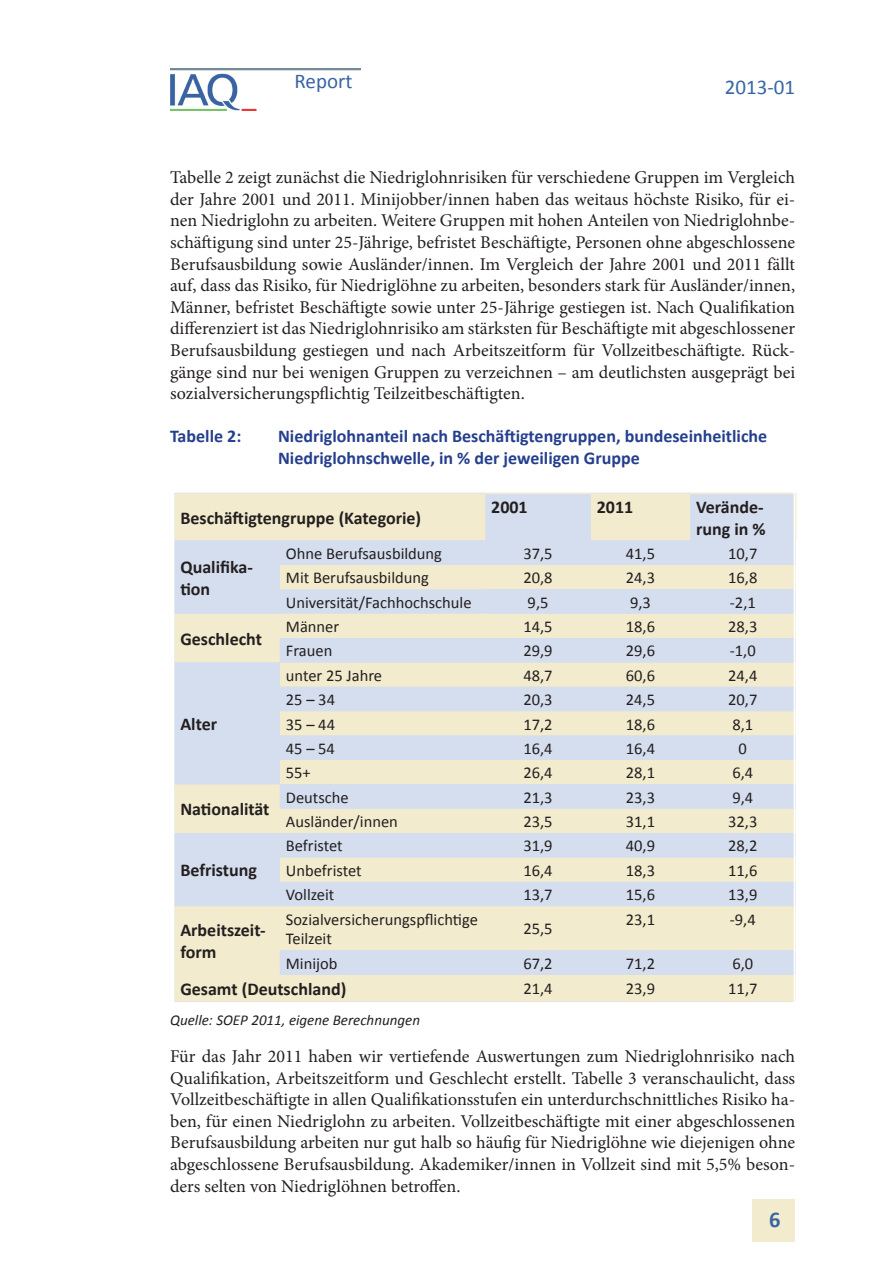
<style>
.page{position:relative;width:893px;height:1263px;background:#fff}
.page>*{position:absolute;margin:0;border:0;box-sizing:border-box;transform-origin:0 0}
.t1{font:700 22.5px "Calibri";color:#3964a3}
.t2{font:21px "Calibri";color:#3866a4}
.t3{font:21px "Calibri";color:#3964a3}
.t4{font:18px/21.6px "Minion Pro";color:#231f20;text-align:justify}
.t5{font:700 18px/21.6px "Calibri";color:#231f20}
.t6{font:700 18px/21.6px "Calibri";color:#253f8e}
.t7{font:16.5px/19.8px "Calibri";color:#231f20}
.t8{font:italic 15px "Calibri";color:#231f20}
</style>
<div class="page">
<img style="left:170px;top:68px;width:191px;height:43px">
<svg style="left:176px;top:494px;width:620px;height:508px;background:#ece8d4"></svg>
<svg style="left:176px;top:540px;width:620px;height:435px;background:#e3e4de"></svg>
<hr style="left:690px;top:493px;width:106px;height:1px;background:#f3ebcd">
<hr style="left:795px;top:494px;width:1px;height:46px;background:#f3ebcd">
<div style="left:173px;top:491px;width:622px;height:512px;border:2px solid #fff"></div>
<div style="left:753px;top:1199px;width:42px;height:43px;background:#f3ebcd"></div>
<p class="t3" style="left:294px;top:68px;width:59px">Report</p>
<p class="t2" style="left:725px;top:73px;width:72px">2013-01</p>
<p class="t4" style="left:170px;top:167px;width:627px">Tabelle 2 zeigt zunächst die Niedriglohnrisiken für verschiedene Gruppen im Vergleich der Jahre 2001 und 2011. Minijobber/innen haben das weitaus höchste Risiko, für ei&shy;nen Niedriglohn zu arbeiten. Weitere Gruppen mit hohen Anteilen von Niedriglohnbe&shy;schäftigung sind unter 25-Jährige, befristet Beschäftigte, Personen ohne abgeschlossene Berufsausbildung sowie Ausländer/innen. Im Vergleich der Jahre 2001 und 2011 fällt auf, dass das Risiko, für Niedriglöhne zu arbeiten, besonders stark für Ausländer/innen, Männer, befristet Beschäftigte sowie unter 25-Jährige gestiegen ist. Nach Qualifikation differenziert ist das Niedriglohnrisiko am stärksten für Beschäftigte mit abgeschlossener Berufsausbildung gestiegen und nach Arbeitszeitform für Vollzeitbeschäftigte. Rück&shy;gänge sind nur bei wenigen Gruppen zu verzeichnen – am deutlichsten ausgeprägt bei sozialversicherungspflichtig Teilzeitbeschäftigten.</p>
<p class="t6" style="left:170px;top:426px;width:73px">Tabelle 2:</p>
<p class="t6" style="left:278px;top:426px;width:491px">Niedriglohnanteil nach Beschäftigtengruppen, bundeseinheitliche<br>Niedriglohnschwelle, in % der jeweiligen Gruppe</p>
<p class="t5" style="left:180px;top:507px;width:242px">Beschäftigtengruppe (Kategorie)</p>
<p class="t5" style="left:491px;top:496px;width:38px">2001</p>
<p class="t5" style="left:597px;top:496px;width:38px">2011</p>
<p class="t5" style="left:696px;top:496px;width:71px">Verände&shy;rung in %</p>
<p class="t5" style="left:180px;top:556px;width:74px">Qualifika&shy;tion</p>
<p class="t5" style="left:180px;top:628px;width:83px">Geschlecht</p>
<p class="t5" style="left:180px;top:713px;width:38px">Alter</p>
<p class="t5" style="left:180px;top:799px;width:91px">Nationalität</p>
<p class="t5" style="left:180px;top:859px;width:78px">Befristung</p>
<p class="t7" style="left:286px;top:544px;width:158px">Ohne Berufsausbildung</p>
<p class="t7" style="left:523px;top:544px;width:31px">37,5</p>
<p class="t7" style="left:626px;top:544px;width:31px">41,5</p>
<p class="t7" style="left:728px;top:544px;width:31px">10,7</p>
<p class="t7" style="left:286px;top:568px;width:145px">Mit Berufsausbildung</p>
<p class="t7" style="left:523px;top:568px;width:31px">20,8</p>
<p class="t7" style="left:626px;top:568px;width:31px">24,3</p>
<p class="t7" style="left:728px;top:568px;width:31px">16,8</p>
<p class="t7" style="left:286px;top:592px;width:187px">Universität/Fachhochschule</p>
<p class="t7" style="left:528px;top:592px;width:22px">9,5</p>
<p class="t7" style="left:630px;top:592px;width:22px">9,3</p>
<p class="t7" style="left:730px;top:592px;width:27px">-2,1</p>
<p class="t7" style="left:286px;top:617px;width:55px">Männer</p>
<p class="t7" style="left:523px;top:617px;width:31px">14,5</p>
<p class="t7" style="left:626px;top:617px;width:31px">18,6</p>
<p class="t7" style="left:728px;top:617px;width:31px">28,3</p>
<p class="t7" style="left:286px;top:641px;width:48px">Frauen</p>
<p class="t7" style="left:523px;top:641px;width:31px">29,9</p>
<p class="t7" style="left:626px;top:641px;width:31px">29,6</p>
<p class="t7" style="left:730px;top:641px;width:27px">-1,0</p>
<p class="t7" style="left:286px;top:665px;width:98px">unter 25 Jahre</p>
<p class="t7" style="left:523px;top:665px;width:31px">48,7</p>
<p class="t7" style="left:626px;top:665px;width:31px">60,6</p>
<p class="t7" style="left:728px;top:665px;width:31px">24,4</p>
<p class="t7" style="left:286px;top:690px;width:51px">25 – 34</p>
<p class="t7" style="left:523px;top:690px;width:31px">20,3</p>
<p class="t7" style="left:626px;top:690px;width:31px">24,5</p>
<p class="t7" style="left:728px;top:690px;width:31px">20,7</p>
<p class="t7" style="left:286px;top:714px;width:51px">35 – 44</p>
<p class="t7" style="left:523px;top:714px;width:31px">17,2</p>
<p class="t7" style="left:626px;top:714px;width:31px">18,6</p>
<p class="t7" style="left:732px;top:714px;width:22px">8,1</p>
<p class="t7" style="left:286px;top:738px;width:51px">45 – 54</p>
<p class="t7" style="left:523px;top:738px;width:31px">16,4</p>
<p class="t7" style="left:626px;top:738px;width:31px">16,4</p>
<p class="t7" style="left:739px;top:738px;width:10px">0</p>
<p class="t7" style="left:286px;top:763px;width:26px">55+</p>
<p class="t7" style="left:523px;top:763px;width:31px">26,4</p>
<p class="t7" style="left:626px;top:763px;width:31px">28,1</p>
<p class="t7" style="left:732px;top:763px;width:22px">6,4</p>
<p class="t7" style="left:286px;top:787px;width:64px">Deutsche</p>
<p class="t7" style="left:523px;top:787px;width:31px">21,3</p>
<p class="t7" style="left:626px;top:787px;width:31px">23,3</p>
<p class="t7" style="left:732px;top:787px;width:22px">9,4</p>
<p class="t7" style="left:286px;top:812px;width:114px">Ausländer/innen</p>
<p class="t7" style="left:523px;top:812px;width:31px">23,5</p>
<p class="t7" style="left:626px;top:812px;width:31px">31,1</p>
<p class="t7" style="left:728px;top:812px;width:31px">32,3</p>
<p class="t7" style="left:286px;top:836px;width:58px">Befristet</p>
<p class="t7" style="left:523px;top:836px;width:31px">31,9</p>
<p class="t7" style="left:626px;top:836px;width:31px">40,9</p>
<p class="t7" style="left:728px;top:836px;width:31px">28,2</p>
<p class="t7" style="left:286px;top:860px;width:77px">Unbefristet</p>
<p class="t7" style="left:523px;top:860px;width:31px">16,4</p>
<p class="t7" style="left:626px;top:860px;width:31px">18,3</p>
<p class="t7" style="left:728px;top:860px;width:31px">11,6</p>
<p class="t7" style="left:286px;top:885px;width:50px">Vollzeit</p>
<p class="t7" style="left:523px;top:885px;width:31px">13,7</p>
<p class="t7" style="left:626px;top:885px;width:31px">15,6</p>
<p class="t7" style="left:728px;top:885px;width:31px">13,9</p>
<p class="t5" style="left:180px;top:920px;width:87px">Arbeitszeit&shy;form</p>
<p class="t7" style="left:286px;top:909px;width:194px">Sozialversicherungspflichtige<br>Teilzeit</p>
<p class="t7" style="left:523px;top:919px;width:31px">25,5</p>
<p class="t7" style="left:626px;top:909px;width:31px">23,1</p>
<p class="t7" style="left:730px;top:909px;width:27px">-9,4</p>
<p class="t7" style="left:286px;top:953px;width:53px">Minijob</p>
<p class="t7" style="left:523px;top:953px;width:31px">67,2</p>
<p class="t7" style="left:626px;top:953px;width:31px">71,2</p>
<p class="t7" style="left:732px;top:953px;width:22px">6,0</p>
<p class="t5" style="left:180px;top:978px;width:167px">Gesamt (Deutschland)</p>
<p class="t7" style="left:523px;top:979px;width:31px">21,4</p>
<p class="t7" style="left:626px;top:979px;width:31px">23,9</p>
<p class="t7" style="left:728px;top:979px;width:31px">11,7</p>
<p class="t8" style="left:170px;top:1009px;width:251px">Quelle: SOEP 2011, eigene Berechnungen</p>
<p class="t4" style="left:170px;top:1045px;width:627px">Für das Jahr 2011 haben wir vertiefende Auswertungen zum Niedriglohnrisiko nach Qualifikation, Arbeitszeitform und Geschlecht erstellt. Tabelle 3 veranschaulicht, dass Vollzeitbeschäftigte in allen Qualifikationsstufen ein unterdurchschnittliches Risiko ha&shy;ben, für einen Niedriglohn zu arbeiten. Vollzeitbeschäftigte mit einer abgeschlossenen Berufsausbildung arbeiten nur gut halb so häufig für Niedriglöhne wie diejenigen ohne abgeschlossene Berufsausbildung. Akademiker/innen in Vollzeit sind mit 5,5% beson&shy;ders selten von Niedriglöhnen betroffen.</p>
<p class="t1" style="left:769px;top:1205px;width:13px">6</p>
</div>
